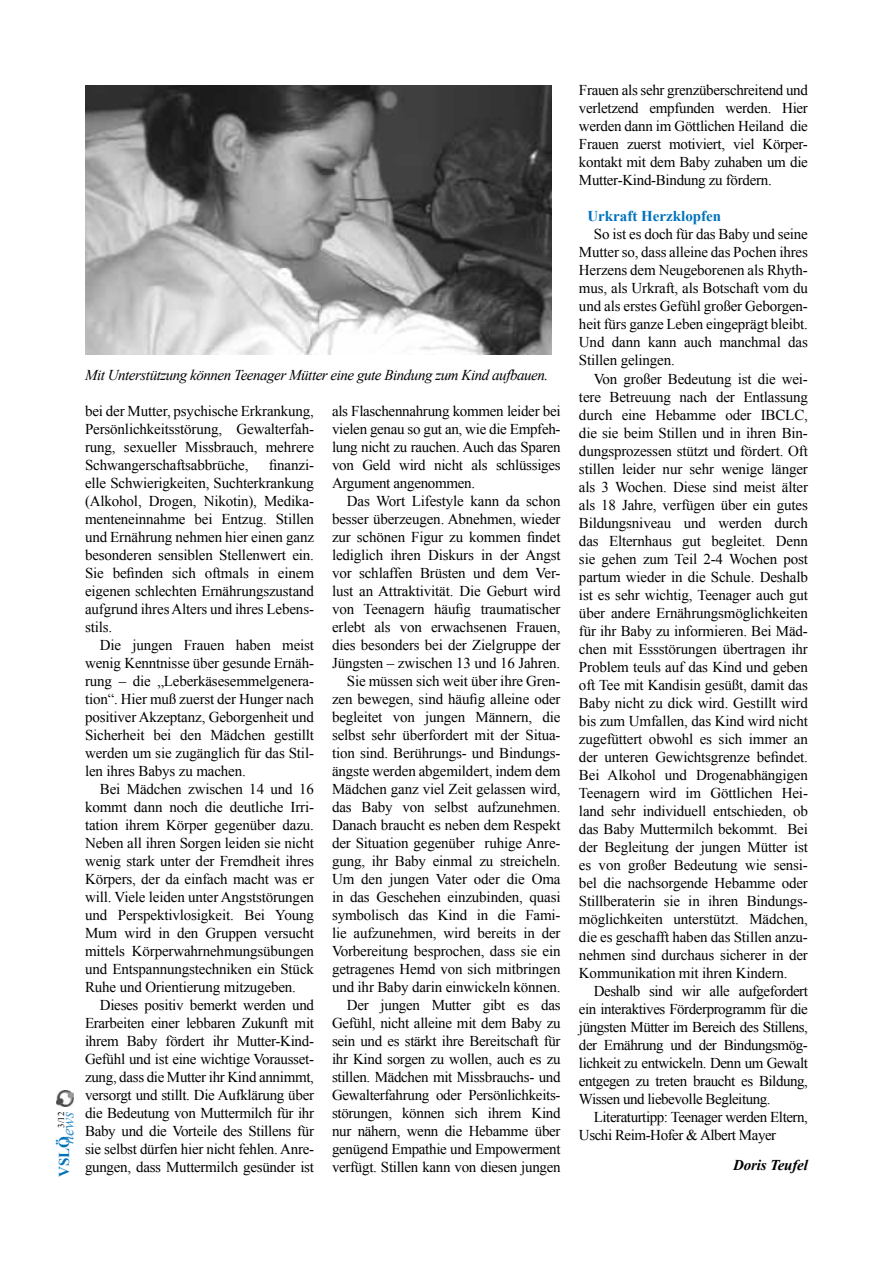
<style>
.page{position:relative;width:893px;height:1263px;background:#fff}
.page>*{position:absolute;margin:0;border:0;box-sizing:border-box;transform-origin:0 0}
.t1{font:15px/18px "Times New Roman";letter-spacing:-.01em;color:#000;text-align:justify}
.t2{font:italic 15px "Times New Roman";letter-spacing:-.03em;color:#000}
.t3{font:15px/18px "Times New Roman";letter-spacing:-.03em;color:#000}
.t4{font:700 15px "Times New Roman";color:#0072bc}
.t5{font:italic 700 15px "Times New Roman";letter-spacing:-.01em;color:#000}
.t6{font:9px "Times New Roman";color:#000}
.s1{font-weight:400;font-style:italic;font-size:16.5px;color:#338ec9}
</style>
<div class="page">
<img style="left:57px;top:1090px;width:16px;height:16px">
<img style="left:85px;top:85px;width:466px;height:269px">
<p class="t4" style="left:54px;top:1177px;width:67px;rotate:-90deg">VSLÖ<span class="s1">news</span></p>
<p class="t6" style="left:55px;top:1128px;width:18px;rotate:-90deg">3/12</p>
<p class="t2" style="left:85px;top:365px;width:465px">Mit Unterstützung können Teenager Mütter eine gute Bindung zum Kind aufbauen.</p>
<p class="t1" style="left:85px;top:402px;width:230px">bei der Mutter, psychische Erkrankung, Persönlichkeitsstörung, Gewalterfah&shy;rung, sexueller Missbrauch, mehrere Schwangerschaftsabbrüche,</p>
<p class="t1" style="left:332px;top:402px;width:230px">als Flaschennahrung kommen leider bei vielen genau so gut an, wie die Empfeh&shy;lung nicht zu rauchen. Auch das Sparen von Geld wird nicht als schlüssiges Argument angenommen.</p>
<p class="t1" style="left:332px;top:492px;width:230px;text-align:right">Das Wort Lifestyle kann da schon besser überzeugen. Abnehmen, wieder zur schönen Figur zu kommen findet lediglich ihren Diskurs in der Angst vor schlaffen Brüsten und dem Ver&shy;lust an Attraktivität. Die Geburt wird von Teenagern häufig traumatischer erlebt als von erwachsenen Frauen, dies besonders bei der Zielgruppe der Jüngsten – zwischen 13 und 16 Jahren.<br>Sie müssen sich weit über ihre Gren&shy;zen bewegen, sind häufig alleine oder begleitet von jungen Männern, die selbst sehr überfordert mit der Situa&shy;tion sind. Berührungs- und Bindungs&shy;ängste werden abgemildert, indem dem Mädchen ganz viel Zeit gelassen wird, das Baby von selbst aufzunehmen.<br>Danach braucht es neben dem Respekt der Situation gegenüber ruhige Anre&shy;gung, ihr Baby einmal zu streicheln.<br>Um den jungen Vater oder die Oma in das Geschehen einzubinden, quasi symbolisch das Kind in die Fami&shy;lie aufzunehmen, wird bereits in der Vorbereitung besprochen, dass sie ein getragenes Hemd von sich mitbringen und ihr Baby darin einwickeln können.<br>Der jungen Mutter gibt es das Gefühl, nicht alleine mit dem Baby zu sein und es stärkt ihre Bereitschaft für ihr Kind sorgen zu wollen, auch es zu stillen. Mädchen mit Missbrauchs- und Gewalterfahrung oder Persönlichkeits&shy;störungen, können sich ihrem Kind nur nähern, wenn die Hebamme über genügend Empathie und Empowerment verfügt. Stillen kann von diesen jungen</p>
<p class="t1" style="left:85px;top:456px;width:231px;text-indent:184px">finanzi&shy;elle Schwierigkeiten, Suchterkrankung (Alkohol, Drogen, Nikotin), Medika&shy;menteneinnahme bei Entzug. Stillen und Ernährung nehmen hier einen ganz besonderen sensiblen Stellenwert ein.<br>Sie befinden sich oftmals in einem eigenen schlechten Ernährungszustand aufgrund ihres Alters und ihres Lebens&shy;stils.</p>
<p class="t1" style="left:85px;top:636px;width:230px;text-indent:15px">Die jungen Frauen haben meist wenig Kenntnisse über gesunde Ernäh&shy;rung – die „Leberkäsesemmelgenera&shy;tion“. Hier muß zuerst der Hunger nach positiver Akzeptanz, Geborgenheit und Sicherheit bei den Mädchen gestillt werden um sie zugänglich für das Stil&shy;len ihres Babys zu machen.</p>
<p class="t1" style="left:85px;top:780px;width:230px;text-indent:15px">Bei Mädchen zwischen 14 und 16 kommt dann noch die deutliche Irri&shy;tation ihrem Körper gegenüber dazu.<br>Neben all ihren Sorgen leiden sie nicht wenig stark unter der Fremdheit ihres Körpers, der da einfach macht was er will. Viele leiden unter Angststörungen und Perspektivlosigkeit. Bei Young Mum wird in den Gruppen versucht mittels Körperwahrnehmungsübungen und Entspannungstechniken ein Stück Ruhe und Orientierung mitzugeben.</p>
<p class="t1" style="left:85px;top:996px;width:231px;text-indent:15px">Dieses positiv bemerkt werden und Erarbeiten einer lebbaren Zukunft mit ihrem Baby fördert ihr Mutter-Kind-Gefühl und ist eine wichtige Vorausset&shy;zung, dass die Mutter ihr Kind annimmt, versorgt und stillt. Die Aufklärung über die Bedeutung von Muttermilch für ihr Baby und die Vorteile des Stillens für sie selbst dürfen hier nicht fehlen. Anre&shy;gungen, dass Muttermilch gesünder ist</p>
<p class="t1" style="left:579px;top:81px;width:230px">Frauen als sehr grenzüberschreitend und verletzend empfunden werden. Hier werden dann im Göttlichen Heiland die Frauen zuerst motiviert, viel Körper&shy;kontakt mit dem Baby zuhaben um die Mutter-Kind-Bindung zu fördern.</p>
<p class="t4" style="left:587px;top:206px;width:135px">Urkraft Herzklopfen</p>
<p class="t1" style="left:579px;top:225px;width:230px;text-indent:15px">So ist es doch für das Baby und seine Mutter so, dass alleine das Pochen ihres Herzens dem Neugeborenen als Rhyth&shy;mus, als Urkraft, als Botschaft vom du und als erstes Gefühl großer Geborgen&shy;heit fürs ganze Leben eingeprägt bleibt.<br>Und dann kann auch manchmal das Stillen gelingen.</p>
<p class="t1" style="left:579px;top:369px;width:231px;text-indent:15px">Von großer Bedeutung ist die wei&shy;tere Betreuung nach der Entlassung durch eine Hebamme oder IBCLC, die sie beim Stillen und in ihren Bin&shy;dungsprozessen stützt und fördert. Oft stillen leider nur sehr wenige länger als 3 Wochen. Diese sind meist älter als 18 Jahre, verfügen über ein gutes Bildungsniveau und werden durch das Elternhaus gut begleitet. Denn sie gehen zum Teil 2-4 Wochen post partum wieder in die Schule. Deshalb ist es sehr wichtig, Teenager auch gut über andere Ernährungsmöglichkeiten für ihr Baby zu informieren. Bei Mäd&shy;chen mit Essstörungen übertragen ihr Problem teuls auf das Kind und geben oft Tee mit Kandisin gesüßt, damit das Baby nicht zu dick wird. Gestillt wird bis zum Umfallen, das Kind wird nicht zugefüttert obwohl es sich immer an der unteren Gewichtsgrenze befindet.<br>Bei Alkohol und Drogenabhängigen Teenagern wird im Göttlichen Hei&shy;land sehr individuell entschieden, ob das Baby Muttermilch bekommt. Bei der Begleitung der jungen Mütter ist es von großer Bedeutung wie sensi&shy;bel die nachsorgende Hebamme oder Stillberaterin sie in ihren Bindungs&shy;möglichkeiten unterstützt. Mädchen, die es geschafft haben das Stillen anzu&shy;nehmen sind durchaus sicherer in der Kommunikation mit ihren Kindern.</p>
<p class="t1" style="left:579px;top:981px;width:230px;text-indent:15px">Deshalb sind wir alle aufgefordert ein interaktives Förderprogramm für die jüngsten Mütter im Bereich des Stillens, der Ernährung und der Bindungsmög&shy;lichkeit zu entwickeln. Denn um Gewalt entgegen zu treten braucht es Bildung, Wissen und liebevolle Begleitung.</p>
<p class="t3" style="left:579px;top:1107px;width:230px;text-indent:15px">Literaturtipp: Teenager werden Eltern,<br>Uschi Reim-Hofer &amp; Albert Mayer</p>
<p class="t5" style="left:733px;top:1155px;width:76px">Doris Teufel</p>
</div>
